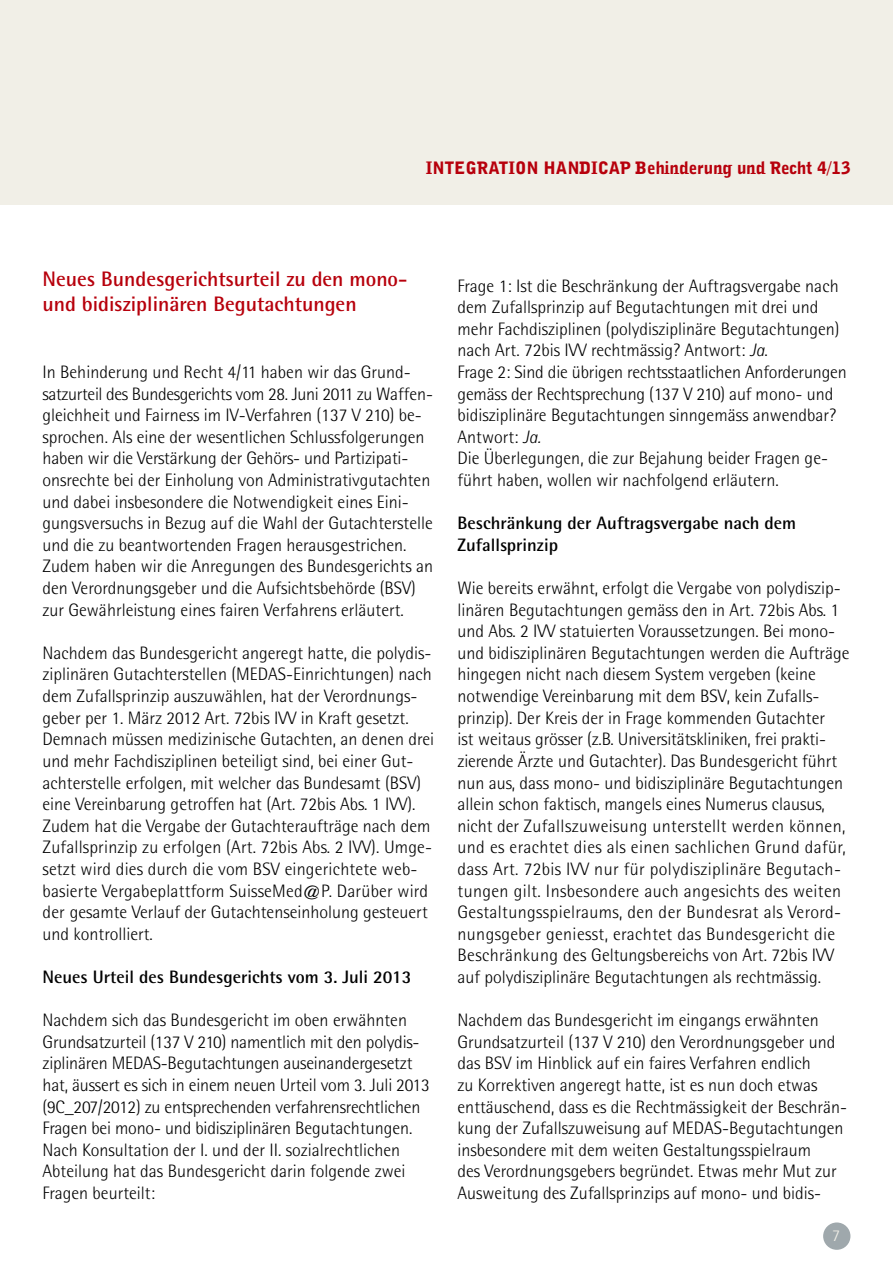
<style>
.page{position:relative;width:893px;height:1263px;background:#fff}
.page>*{position:absolute;margin:0;border:0;box-sizing:border-box;transform-origin:0 0}
.t1{font:700 21px/25.2px "Agfa Rotis Semisans";color:#b7000c}
.t2{font:300 18px/21.6px "Agfa Rotis Semisans";color:#000}
.t3{font:700 18px/21.6px "Agfa Rotis Semisans";color:#000}
.t4{font:900 17.1px "Avid Gothic";color:#b7000c}
.s1{font-style:italic}
</style>
<div class="page">
<div style="left:0;top:0;width:893px;height:205px;background:#f1efe7"></div>
<div style="left:823px;top:1222px;width:27px;height:28px;background:#9fa8ac;border-radius:50%"></div>
<p class="t4" style="left:426px;top:156px;width:426px">INTEGRATION HANDICAP Behinderung und Recht 4/13</p>
<p class="t1" style="left:43px;top:266px;width:366px">Neues Bundesgerichtsurteil zu den mono&shy;und bidisziplinären Begutachtungen</p>
<p class="t2" style="left:43px;top:361px;width:392px">In Behinderung und Recht 4/11 haben wir das Grund&shy;satzurteil des Bundesgerichts vom 28. Juni 2011 zu Waffen&shy;gleichheit und Fairness im IV-Verfahren (1 37 V 21 0) be&shy;sprochen. Als eine der wesentlichen Schlussfolgerungen haben wir die Verstärkung der Gehörs- und Partizipati&shy;onsrechte bei der Einholung von Administrativgutachten und dabei insbesondere die Notwendigkeit eines Eini&shy;gungsversuchs in Bezug auf die Wahl der Gutachterstelle und die zu beantwortenden Fragen herausgestrichen.<br>Zudem haben wir die Anregungen des Bundesgerichts an den Verordnungsgeber und die Aufsichtsbehörde (BSV) zur Gewährleistung eines fairen Verfahrens erläutert.</p>
<p class="t2" style="left:43px;top:642px;width:393px">Nachdem das Bundesgericht angeregt hatte, die polydis&shy;ziplinären Gutachterstellen (MEDAS-Einrichtungen) nach dem Zufallsprinzip auszuwählen, hat der Verordnungs&shy;geber per 1 . März 201 2 Art. 72bis IVV in Kraft gesetzt.<br>Demnach müssen medizinische Gutachten, an denen drei und mehr Fachdisziplinen beteiligt sind, bei einer Gut&shy;achterstelle erfolgen, mit welcher das Bundesamt (BSV) eine Vereinbarung getroffen hat (Art. 72bis Abs. 1 IVV).<br>Zudem hat die Vergabe der Gutachteraufträge nach dem Zufallsprinzip zu erfolgen (Art. 72bis Abs. 2 IVV). Umge&shy;setzt wird dies durch die vom BSV eingerichtete web&shy;basierte Vergabeplattform SuisseMed@P. Darüber wird der gesamte Verlauf der Gutachtenseinholung gesteuert und kontrolliert.</p>
<p class="t3" style="left:43px;top:966px;width:371px">Neues Urteil des Bundesgerichts vom 3. Juli 2013</p>
<p class="t2" style="left:43px;top:1009px;width:389px">Nachdem sich das Bundesgericht im oben erwähnten Grundsatzurteil (1 37 V 21 0) namentlich mit den polydis&shy;ziplinären MEDAS-Begutachtungen auseinandergesetzt hat, äussert es sich in einem neuen Urteil vom 3. Juli 201 3 (9C_207/201 2) zu entsprechenden verfahrensrechtlichen Fragen bei mono- und bidisziplinären Begutachtungen.<br>Nach Konsultation der I. und der II. sozialrechtlichen Abteilung hat das Bundesgericht darin folgende zwei Fragen beurteilt:</p>
<p class="t2" style="left:458px;top:275px;width:391px">Frage 1 : Ist die Beschränkung der Auftragsvergabe nach dem Zufallsprinzip auf Begutachtungen mit drei und mehr Fachdisziplinen (polydisziplinäre Begutachtungen) nach Art. 72bis IVV rechtmässig? Antwort: <span class="s1">Ja</span>.<br>Frage 2: Sind die übrigen rechtsstaatlichen Anforderungen gemäss der Rechtsprechung (1 37 V 21 0) auf mono- und bidisziplinäre Begutachtungen sinngemäss anwendbar?<br>Antwort: <span class="s1">Ja.<br></span>Die Überlegungen, die zur Bejahung beider Fragen ge&shy;führt haben, wollen wir nachfolgend erläutern.</p>
<p class="t3" style="left:458px;top:512px;width:340px">Beschränkung der Auftragsvergabe nach dem<br>Zufallsprinzip</p>
<p class="t2" style="left:458px;top:577px;width:394px">Wie bereits erwähnt, erfolgt die Vergabe von polydiszip&shy;linären Begutachtungen gemäss den in Art. 72bis Abs. 1 und Abs. 2 IVV statuierten Voraussetzungen. Bei mono&shy;und bidisziplinären Begutachtungen werden die Aufträge hingegen nicht nach diesem System vergeben (keine notwendige Vereinbarung mit dem BSV, kein Zufalls&shy;prinzip). Der Kreis der in Frage kommenden Gutachter<br>ist weitaus grösser (z.B. Universitätskliniken, frei prakti&shy;zierende Ärzte und Gutachter). Das Bundesgericht führt nun aus, dass mono- und bidisziplinäre Begutachtungen allein schon faktisch, mangels eines Numerus clausus, nicht der Zufallszuweisung unterstellt werden können, und es erachtet dies als einen sachlichen Grund dafür, dass Art. 72bis IVV nur für polydisziplinäre Begutach&shy;tungen gilt. Insbesondere auch angesichts des weiten Gestaltungsspielraums, den der Bundesrat als Verord&shy;nungsgeber geniesst, erachtet das Bundesgericht die Beschränkung des Geltungsbereichs von Art. 72bis IVV auf polydisziplinäre Begutachtungen als rechtmässig.</p>
<p class="t2" style="left:458px;top:1009px;width:391px">Nachdem das Bundesgericht im eingangs erwähnten Grundsatzurteil (1 37 V 21 0) den Verordnungsgeber und das BSV im Hinblick auf ein faires Verfahren endlich<br>zu Korrektiven angeregt hatte, ist es nun doch etwas enttäuschend, dass es die Rechtmässigkeit der Beschrän&shy;kung der Zufallszuweisung auf MEDAS-Begutachtungen insbesondere mit dem weiten Gestaltungsspielraum<br>des Verordnungsgebers begründet. Etwas mehr Mut zur Ausweitung des Zufallsprinzips auf mono- und bidis-</p>
</div>
